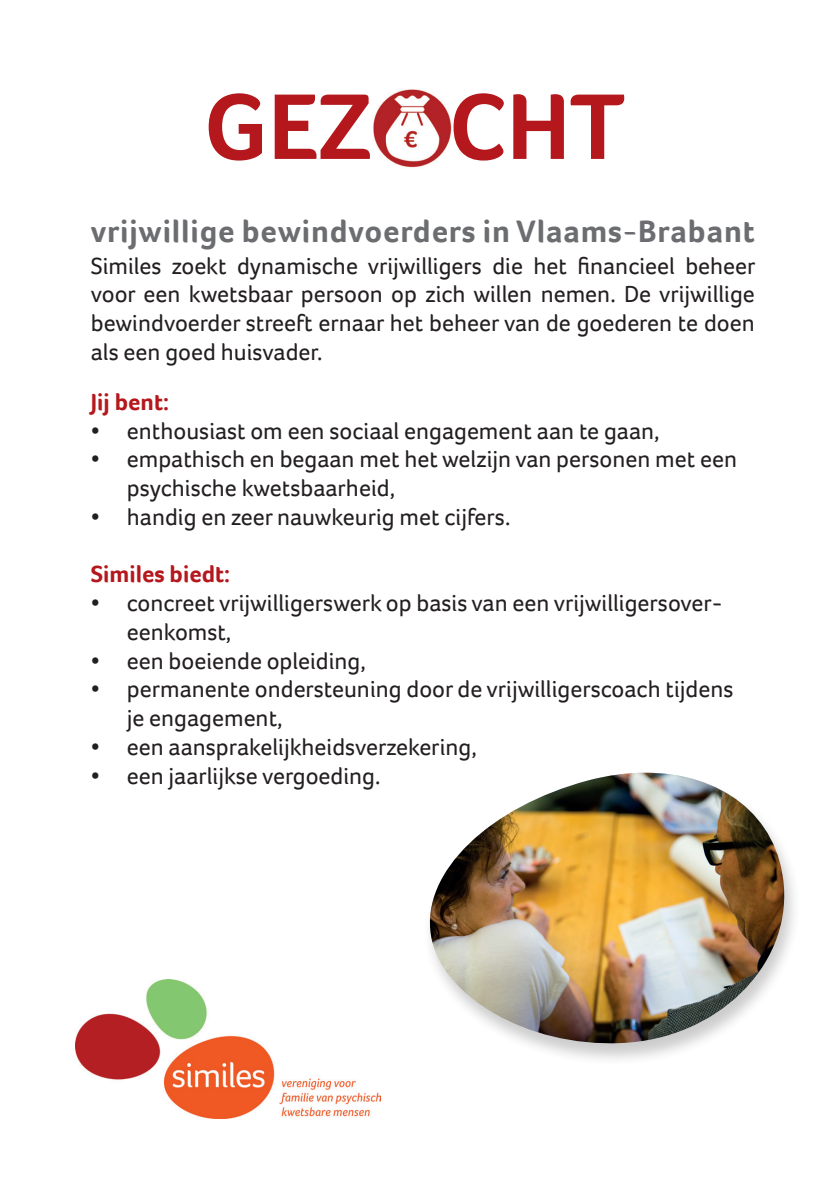
<style>
.page{position:relative;width:840px;height:1191px;background:#fff}
.page>*{position:absolute;margin:0;border:0;box-sizing:border-box;transform-origin:0 0}
.t1{font:700 96px "Foco";color:#b4181d}
.t2{font:700 32px "Foco";letter-spacing:.025em;color:#6c6d70}
.t3{font:24px/28.8px "Foco";color:#231f20}
.t4{font:700 24px "Foco";color:#b4181d}
</style>
<div class="page">
<img style="left:373px;top:89px;width:79px;height:79px">
<div style="left:422px;top:772px;width:378px;height:294px;background:#231f20;opacity:.23"></div>
<svg style="left:422px;top:772px;width:367px;height:275px"></svg>
<img style="left:427px;top:772px;width:358px;height:273px">
<img style="left:75px;top:979px;width:305px;height:140px">
<h1 class="t1" style="left:204px;top:63px;width:422px">GEZ CHT</h1>
<h2 class="t2" style="left:91px;top:210px;width:665px">vrijwillige bewindvoerders in Vlaams-Brabant</h2>
<p class="t3" style="left:91px;top:251px;width:666px;text-align:justify">Similes zoekt dynamische vrijwilligers die het financieel beheer voor een kwetsbaar persoon op zich willen nemen. De vrijwillige bewindvoerder streeft ernaar het beheer van de goederen te doen als een goed huisvader.</p>
<p class="t4" style="left:91px;top:386px;width:80px">Jij bent:</p>
<p class="t3" style="left:91px;top:416px;width:570px">• enthousiast om een sociaal engagement aan te gaan,</p>
<p class="t3" style="left:127px;top:444px;width:611px;text-indent:-36px">• empathisch en begaan met het welzijn van personen met een psychische kwetsbaarheid,</p>
<p class="t3" style="left:91px;top:502px;width:421px">• handig en zeer nauwkeurig met cijfers.</p>
<p class="t4" style="left:91px;top:558px;width:141px">Similes biedt:</p>
<p class="t3" style="left:127px;top:588px;width:596px;text-indent:-36px">• concreet vrijwilligerswerk op basis van een vrijwilligersover&shy;eenkomst,</p>
<p class="t3" style="left:91px;top:646px;width:276px">• een boeiende opleiding,</p>
<p class="t3" style="left:127px;top:674px;width:607px;text-indent:-36px">• permanente ondersteuning door de vrijwilligerscoach tijdens je engagement,</p>
<p class="t3" style="left:91px;top:732px;width:387px">• een aansprakelijkheidsverzekering,</p>
<p class="t3" style="left:91px;top:761px;width:291px">• een jaarlijkse vergoeding.</p>
</div>
